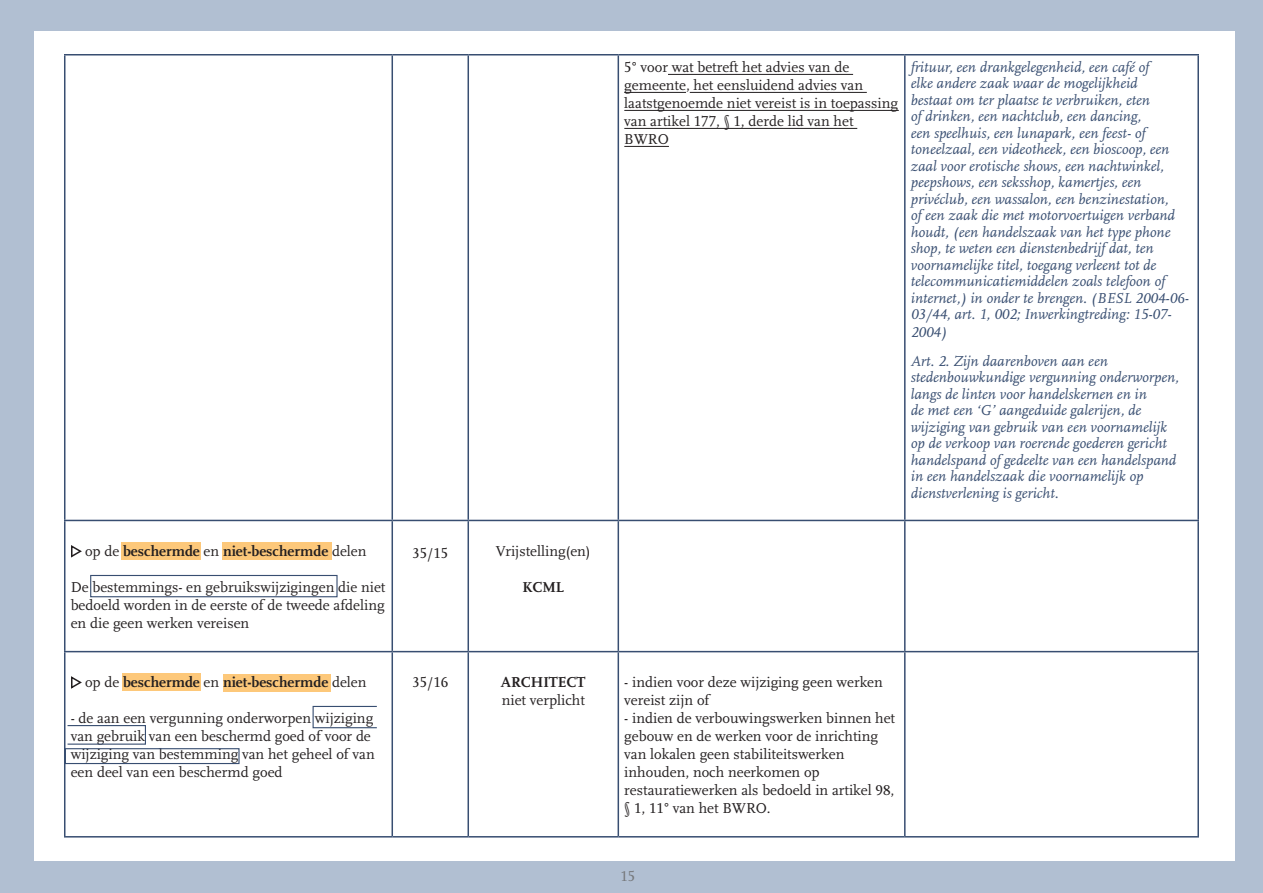
<style>
.page{position:relative;width:1263px;height:893px;background:#b1bfd2}
.page>*{position:absolute;margin:0;border:0;box-sizing:border-box;transform-origin:0 0}
.t1{font:italic 15px/16.5px "Scala LF";color:#384e71}
.t2{font:15px/18px "Scala LF";color:#231f20}
.t3{font:700 15px "Scala LF";color:#231f20}
.t4{font:15px "Scala LF";color:#76787b}
.s1{font-weight:400}
</style>
<div class="page">
<div style="left:34px;top:32px;width:1200px;height:829px;background:#fff"></div>
<div style="left:223px;top:674px;width:108px;height:17px;background:#fdc87a"></div>
<div style="left:122px;top:674px;width:79px;height:17px;background:#fdc87a"></div>
<div style="left:121px;top:542px;width:80px;height:17px;background:#fdc87a"></div>
<div style="left:222px;top:542px;width:110px;height:18px;background:#fdc87a"></div>
<hr style="left:64px;top:54px;width:328px;height:2px;background:#384e71">
<hr style="left:64px;top:56px;width:1px;height:464px;background:#384e71">
<hr style="left:392px;top:54px;width:76px;height:2px;background:#384e71">
<hr style="left:391px;top:56px;width:2px;height:464px;background:#384e71">
<hr style="left:468px;top:54px;width:150px;height:2px;background:#384e71">
<hr style="left:467px;top:56px;width:2px;height:464px;background:#384e71">
<hr style="left:618px;top:54px;width:287px;height:2px;background:#384e71">
<hr style="left:617px;top:56px;width:2px;height:464px;background:#384e71">
<hr style="left:905px;top:54px;width:294px;height:2px;background:#384e71">
<hr style="left:904px;top:56px;width:1px;height:464px;background:#384e71">
<hr style="left:1197px;top:56px;width:2px;height:464px;background:#384e71">
<hr style="left:64px;top:520px;width:328px;height:1px;background:#384e71">
<hr style="left:64px;top:521px;width:1px;height:130px;background:#384e71">
<hr style="left:392px;top:520px;width:76px;height:1px;background:#384e71">
<hr style="left:391px;top:521px;width:2px;height:130px;background:#384e71">
<hr style="left:468px;top:520px;width:150px;height:1px;background:#384e71">
<hr style="left:467px;top:521px;width:2px;height:130px;background:#384e71">
<hr style="left:618px;top:520px;width:287px;height:1px;background:#384e71">
<hr style="left:617px;top:521px;width:2px;height:130px;background:#384e71">
<hr style="left:905px;top:520px;width:294px;height:1px;background:#384e71">
<hr style="left:904px;top:521px;width:1px;height:130px;background:#384e71">
<hr style="left:1197px;top:521px;width:2px;height:130px;background:#384e71">
<hr style="left:64px;top:651px;width:328px;height:1px;background:#384e71">
<hr style="left:64px;top:652px;width:1px;height:184px;background:#384e71">
<hr style="left:392px;top:651px;width:76px;height:1px;background:#384e71">
<hr style="left:391px;top:652px;width:2px;height:184px;background:#384e71">
<hr style="left:468px;top:651px;width:150px;height:1px;background:#384e71">
<hr style="left:467px;top:652px;width:2px;height:184px;background:#384e71">
<hr style="left:618px;top:651px;width:287px;height:1px;background:#384e71">
<hr style="left:617px;top:652px;width:2px;height:184px;background:#384e71">
<hr style="left:905px;top:651px;width:294px;height:1px;background:#384e71">
<hr style="left:904px;top:652px;width:1px;height:184px;background:#384e71">
<hr style="left:1197px;top:652px;width:2px;height:184px;background:#384e71">
<hr style="left:64px;top:836px;width:328px;height:1px;background:#384e71">
<hr style="left:392px;top:836px;width:76px;height:1px;background:#384e71">
<hr style="left:468px;top:836px;width:150px;height:1px;background:#384e71">
<hr style="left:618px;top:836px;width:287px;height:1px;background:#384e71">
<hr style="left:905px;top:836px;width:294px;height:1px;background:#384e71">
<hr style="left:668px;top:74px;width:185px;height:1px;background:#231f20">
<hr style="left:624px;top:92px;width:62px;height:1px;background:#231f20">
<hr style="left:690px;top:92px;width:177px;height:1px;background:#231f20">
<hr style="left:624px;top:110px;width:275px;height:1px;background:#231f20">
<hr style="left:624px;top:128px;width:233px;height:1px;background:#231f20">
<hr style="left:624px;top:146px;width:45px;height:1px;background:#231f20">
<svg style="left:71px;top:545px;width:11px;height:13px"></svg>
<svg style="left:71px;top:676px;width:11px;height:13px"></svg>
<div style="left:90px;top:575px;width:248px;height:22px;border:1px solid #384e71"></div>
<div style="left:313px;top:706px;width:64px;height:22px;border:1px solid #384e71"></div>
<div style="left:67px;top:725px;width:79px;height:20px;border:1px solid #384e71"></div>
<div style="left:65px;top:748px;width:175px;height:16px;border:1px solid #384e71"></div>
<p class="t3" style="left:85px;top:542px;width:283px"><span class="s1">op de</span> beschermde <span class="s1">en</span> niet-beschermde <span class="s1">delen</span></p>
<p class="t2" style="left:71px;top:578px;width:316px;text-align:justify">De bestemmings- en gebruikswijzigingen die niet bedoeld worden in de eerste of de tweede afdeling en die geen werken vereisen</p>
<p class="t3" style="left:85px;top:673px;width:283px"><span class="s1">op de</span> beschermde <span class="s1">en</span> niet-beschermde <span class="s1">delen</span></p>
<p class="t2" style="left:71px;top:709px;width:305px">- de aan een vergunning onderworpen wijziging van gebruik van een beschermd goed of voor de wijziging van bestemming van het geheel of van een deel van een beschermd goed</p>
<p class="t2" style="left:412px;top:544px;width:38px">35/15</p>
<p class="t2" style="left:496px;top:542px;width:96px">Vrijstelling(en)</p>
<p class="t3" style="left:523px;top:578px;width:43px">KCML</p>
<p class="t2" style="left:412px;top:673px;width:38px">35/16</p>
<p class="t3" style="left:501px;top:673px;width:86px">ARCHITECT</p>
<p class="t2" style="left:502px;top:691px;width:85px">niet verplicht</p>
<p class="t2" style="left:624px;top:58px;width:275px">5° voor wat betreft het advies van de gemeente, het eensluidend advies van laatstgenoemde niet vereist is in toepassing van artikel 177, § 1, derde lid van het<br>BWRO</p>
<p class="t1" style="left:911px;top:59px;width:279px">frituur, een drankgelegenheid, een café of<br>elke andere zaak waar de mogelijkheid<br>bestaat om ter plaatse te verbruiken, eten<br>of drinken, een nachtclub, een dancing,<br>een speelhuis, een lunapark, een feest- of toneelzaal, een videotheek, een bioscoop, een zaal voor erotische shows, een nachtwinkel, peepshows, een seksshop, kamertjes, een privéclub, een wassalon, een benzinestation,<br>of een zaak die met motorvoertuigen verband houdt, (een handelszaak van het type phone shop, te weten een dienstenbedrijf dat, ten voornamelijke titel, toegang verleent tot de telecommunicatiemiddelen zoals telefoon of internet,) in onder te brengen. (BESL 2004-06- 03/44, art. 1, 002; Inwerkingtreding: 15-07-</p>
<p class="t1" style="left:911px;top:319px;width:198px;line-height:28.5px">2004)<br>Art. 2. Zijn daarenboven aan een</p>
<p class="t1" style="left:911px;top:370px;width:270px">stedenbouwkundige vergunning onderworpen, langs de linten voor handelskernen en in<br>de met een ‘G’ aangeduide galerijen, de wijziging van gebruik van een voornamelijk op de verkoop van roerende goederen gericht handelspand of gedeelte van een handelspand in een handelszaak die voornamelijk op dienstverlening is gericht.</p>
<p class="t2" style="left:624px;top:673px;width:260px">- indien voor deze wijziging geen werken vereist zijn of</p>
<p class="t2" style="left:624px;top:709px;width:272px">- indien de verbouwingswerken binnen het gebouw en de werken voor de inrichting van lokalen geen stabiliteitswerken inhouden, noch neerkomen op restauratiewerken als bedoeld in artikel 98, § 1, 11° van het BWRO.</p>
<p class="t4" style="left:620px;top:868px;width:16px">15</p>
</div>
